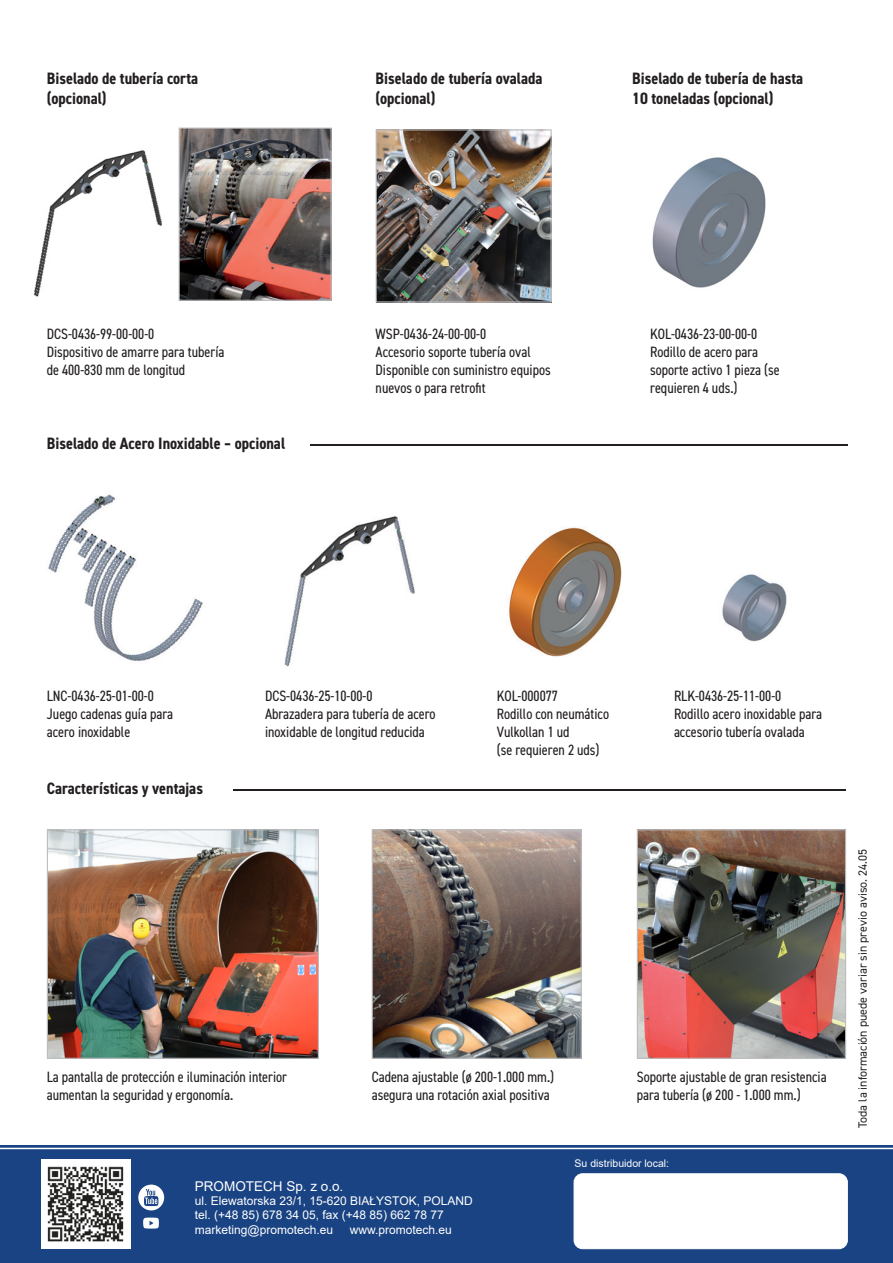
<style>
.page{position:relative;width:893px;height:1263px;background:#fff}
.page>*{position:absolute;margin:0;border:0;box-sizing:border-box;transform-origin:0 0}
.w_tabelce_tresc{font:700 condensed 16.5px/19.8px "DIN2014";color:#231f20}
.w_tabelce_tresc-2{font:condensed 15px/18px "DIN2014";color:#231f20}
.t1{font:13.5px "Arial";color:#fff}
.t2{font:12px "Arial";color:#fff}
.t3{font:12px "DIN2014";color:#231f20}
.t4{font:10.5px "Arial";color:#fff}
</style>
<div class="page">
<img style="left:49px;top:831px;width:268px;height:226px">
<div style="left:47px;top:829px;width:272px;height:230px;border:1px solid #bcbdc0"></div>
<img style="left:639px;top:831px;width:205px;height:226px">
<div style="left:637px;top:829px;width:209px;height:230px;border:1px solid #bcbdc0"></div>
<img style="left:374px;top:831px;width:206px;height:226px">
<div style="left:372px;top:829px;width:210px;height:230px;border:1px solid #bcbdc0"></div>
<img style="left:378px;top:131px;width:172px;height:170px">
<div style="left:376px;top:129px;width:176px;height:174px;border:1px solid #bcbdc0"></div>
<img style="left:181px;top:130px;width:149px;height:169px">
<div style="left:179px;top:128px;width:153px;height:173px;border:1px solid #bcbdc0"></div>
<hr style="left:233px;top:789px;width:613px;height:1px;background:#231f20">
<img style="left:48px;top:494px;width:155px;height:167px">
<img style="left:722px;top:574px;width:65px;height:68px">
<img style="left:284px;top:516px;width:131px;height:151px">
<img style="left:33px;top:150px;width:129px;height:147px">
<img style="left:652px;top:157px;width:114px;height:131px">
<img style="left:509px;top:527px;width:113px;height:130px">
<hr style="left:310px;top:444px;width:538px;height:1px;background:#231f20">
<div style="left:0;top:1145px;width:893px;height:118px;background:#1a4383"></div>
<img style="left:41px;top:1159px;width:89px;height:90px">
<div style="left:574px;top:1174px;width:273px;height:75px;background:#fff;border-radius:9px"></div>
<div style="left:574px;top:1173px;width:273px;height:76px;border:1px solid #fff;border-radius:9px"></div>
<svg style="left:138px;top:1184px;width:26px;height:26px"></svg>
<svg style="left:143px;top:1217px;width:16px;height:11px"></svg>
<hr style="left:0;top:1148px;width:893px;height:1px;background:#fff">
<p class="w_tabelce_tresc" style="left:47px;top:68px;width:153px">Biselado de tubería corta (opcional)</p>
<p class="w_tabelce_tresc-2" style="left:47px;top:324px;width:109px">DCS-0436-99-00-00-0</p>
<p class="w_tabelce_tresc-2" style="left:47px;top:342px;width:179px">Dispositivo de amarre para tubería de 400-830 mm de longitud</p>
<p class="w_tabelce_tresc" style="left:47px;top:433px;width:240px">Biselado de Acero Inoxidable – opcional</p>
<p class="w_tabelce_tresc" style="left:376px;top:68px;width:168px">Biselado de tubería ovalada (opcional)</p>
<p class="w_tabelce_tresc" style="left:632px;top:68px;width:173px">Biselado de tubería de hasta<br>10 toneladas (opcional)</p>
<p class="w_tabelce_tresc-2" style="left:376px;top:324px;width:112px">WSP-0436-24-00-00-0</p>
<p class="w_tabelce_tresc-2" style="left:376px;top:342px;width:177px">Accesorio soporte tubería oval<br>Disponible con suministro equipos nuevos o para retrofit</p>
<p class="w_tabelce_tresc-2" style="left:650px;top:324px;width:109px">KOL-0436-23-00-00-0</p>
<p class="w_tabelce_tresc-2" style="left:650px;top:342px;width:131px">Rodillo de acero para soporte activo 1 pieza (se requieren 4 uds.)</p>
<p class="w_tabelce_tresc-2" style="left:47px;top:686px;width:109px">LNC-0436-25-01-00-0</p>
<p class="w_tabelce_tresc-2" style="left:47px;top:704px;width:128px">Juego cadenas guía para acero inoxidable</p>
<p class="w_tabelce_tresc" style="left:47px;top:779px;width:158px">Características y ventajas</p>
<p class="w_tabelce_tresc-2" style="left:265px;top:686px;width:109px">DCS-0436-25-10-00-0</p>
<p class="w_tabelce_tresc-2" style="left:265px;top:704px;width:172px">Abrazadera para tubería de acero inoxidable de longitud reducida</p>
<p class="w_tabelce_tresc-2" style="left:497px;top:686px;width:63px">KOL-000077</p>
<p class="w_tabelce_tresc-2" style="left:497px;top:704px;width:114px">Rodillo con neumático<br>Vulkollan 1 ud<br>(se requieren 2 uds)</p>
<p class="w_tabelce_tresc-2" style="left:674px;top:686px;width:109px">RLK-0436-25-11-00-0</p>
<p class="w_tabelce_tresc-2" style="left:674px;top:704px;width:150px">Rodillo acero inoxidable para accesorio tubería ovalada</p>
<p class="w_tabelce_tresc-2" style="left:372px;top:1068px;width:184px">Cadena ajustable (ø 200-1.000 mm.) asegura una rotación axial positiva</p>
<p class="w_tabelce_tresc-2" style="left:47px;top:1068px;width:242px">La pantalla de protección e iluminación interior aumentan la seguridad y ergonomía.</p>
<p class="w_tabelce_tresc-2" style="left:637px;top:1068px;width:191px">Soporte ajustable de gran resistencia para tubería (ø 200 - 1.000 mm.)</p>
<p class="t1" style="left:195px;top:1176px;width:150px">PROMOTECH Sp. z o.o.</p>
<p class="t2" style="left:195px;top:1192px;width:279px">ul. Elewatorska 23/1, 15-620 BIAŁYSTOK, POLAND</p>
<p class="t2" style="left:195px;top:1207px;width:250px">tel. (+48 85) 678 34 05, fax (+48 85) 662 78 77</p>
<p class="t2" style="left:195px;top:1221px;width:140px">marketing@promotech.eu</p>
<p class="t2" style="left:350px;top:1221px;width:104px">www.promotech.eu</p>
<p class="t4" style="left:575px;top:1156px;width:96px">Su distribuidor local:</p>
<p class="t3" style="left:855px;top:1128px;width:281px;rotate:-90deg">Toda la información puede variar sin previo aviso. 24.05</p>
</div>
